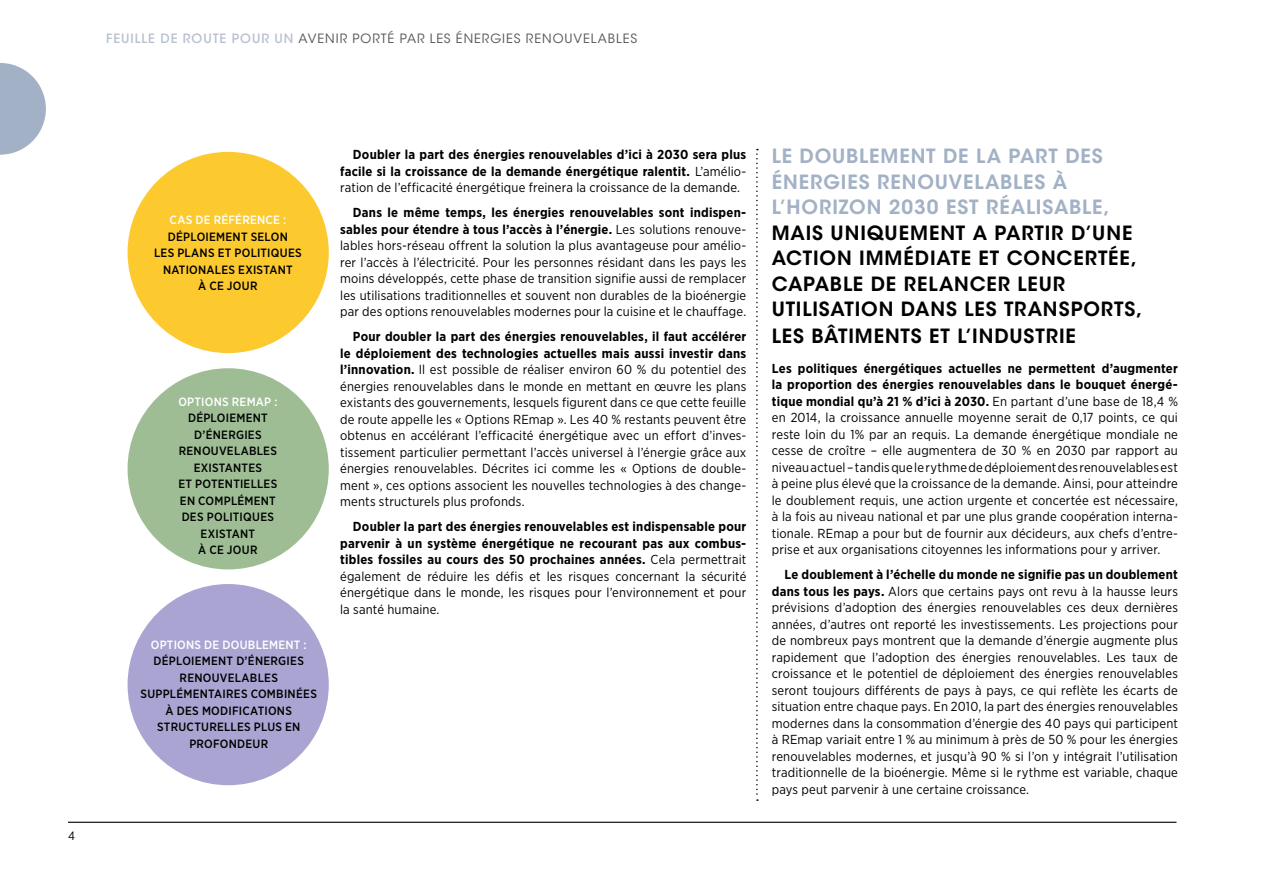
<style>
.page{position:relative;width:1263px;height:893px;background:#fff}
.page>*{position:absolute;margin:0;border:0;box-sizing:border-box;transform-origin:0 0}
.t1{font:600 19.5px/26px "ITC Avant Garde Std";letter-spacing:.045em;color:#000}
.t2{font:600 19.5px/25.5px "ITC Avant Garde Std";letter-spacing:.045em;color:#a2b1c5}
.t3{font:13.05px/16.5px "Gotham Narrow";letter-spacing:.01em;color:#000;text-align:justify}
.t4{font:700 13.05px/16.5px "Gotham Narrow";letter-spacing:.015em;color:#000;text-align:justify}
.t5{font:12.75px "ITC Avant Garde Std";letter-spacing:.075em;color:#575756}
.t6{font:500 12px/16.5px "Gotham Narrow";letter-spacing:.02em;color:#000;text-align:center}
.t7{font:500 12px "Gotham Narrow";letter-spacing:.02em;color:#fff}
.t8{font:12px "Gotham Narrow";color:#000}
.s1{font-weight:500;color:#b6c0d0}
.s2{font-weight:400}
.s3{font-weight:700}
</style>
<div class="page">
<hr style="left:68px;top:822px;width:1108px;height:1px;background:#000">
<svg style="left:756px;top:149px;width:2px;height:652px"></svg>
<svg style="left:0;top:63px;width:46px;height:92px"></svg>
<div style="left:128px;top:584px;width:201px;height:201px;background:#aaa4d2;border-radius:50%"></div>
<div style="left:128px;top:368px;width:201px;height:201px;background:#9ebd95;border-radius:50%"></div>
<div style="left:128px;top:152px;width:201px;height:201px;background:#fcc92f;border-radius:50%"></div>
<p class="t5" style="left:106px;top:30px;width:532px"><span class="s1">FEUILLE DE ROUTE POUR UN</span> AVENIR PORTÉ PAR LES ÉNERGIES RENOUVELABLES</p>
<p class="t8" style="left:68px;top:828px;width:8px">4</p>
<p class="t7" style="left:170px;top:212px;width:118px">CAS DE RÉFÉRENCE :</p>
<p class="t6" style="left:154px;top:228px;width:149px">DÉPLOIEMENT SELON<br>LES PLANS ET POLITIQUES<br>NATIONALES EXISTANT<br>À CE JOUR</p>
<p class="t7" style="left:178px;top:394px;width:101px">OPTIONS REMAP :</p>
<p class="t6" style="left:178px;top:409px;width:100px">DÉPLOIEMENT<br>D’ÉNERGIES<br>RENOUVELABLES<br>EXISTANTES<br>ET POTENTIELLES<br>EN COMPLÉMENT<br>DES POLITIQUES<br>EXISTANT<br>À CE JOUR</p>
<p class="t7" style="left:151px;top:637px;width:157px">OPTIONS DE DOUBLEMENT :</p>
<p class="t6" style="left:141px;top:653px;width:178px">DÉPLOIEMENT D’ÉNERGIES<br>RENOUVELABLES<br>SUPPLÉMENTAIRES COMBINÉES<br>À DES MODIFICATIONS<br>STRUCTURELLES PLUS EN<br>PROFONDEUR</p>
<p class="t4" style="left:340px;top:146px;width:408px;text-indent:13px">Doubler la part des énergies renouvelables d’ici à 2030 sera plus facile si la croissance de la demande énergétique ralentit. <span class="s2">L’amélio&shy;ration de l’efficacité énergétique freinera la croissance de la demande.</span></p>
<p class="t3" style="left:340px;top:204px;width:408px;text-indent:13px"><span class="s3">Dans le même temps, les énergies renouvelables sont indispen&shy;sables pour étendre à tous l’accès à l’énergie.</span> Les solutions renouve&shy;lables hors-réseau offrent la solution la plus avantageuse pour amélio&shy;rer l’accès à l’électricité. Pour les personnes résidant dans les pays les moins développés, cette phase de transition signifie aussi de remplacer les utilisations traditionnelles et souvent non durables de la bioénergie par des options renouvelables modernes pour la cuisine et le chauffage.</p>
<p class="t3" style="left:340px;top:328px;width:408px;text-indent:13px"><span class="s3">Pour doubler la part des énergies renouvelables, il faut accélérer le déploiement des technologies actuelles mais aussi investir dans l’innovation.</span> Il est possible de réaliser environ 60 % du potentiel des énergies renouvelables dans le monde en mettant en œuvre les plans existants des gouvernements, lesquels figurent dans ce que cette feuille de route appelle les « Options REmap ». Les 40 % restants peuvent être obtenus en accélérant l’efficacité énergétique avec un effort d’inves&shy;tissement particulier permettant l’accès universel à l’énergie grâce aux énergies renouvelables. Décrites ici comme les « Options de double&shy;ment », ces options associent les nouvelles technologies à des change&shy;ments structurels plus profonds.</p>
<p class="t4" style="left:340px;top:518px;width:408px;text-indent:13px">Doubler la part des énergies renouvelables est indispensable pour parvenir à un système énergétique ne recourant pas aux combus&shy;tibles fossiles au cours des 50 prochaines années. <span class="s2">Cela permettrait également de réduire les défis et les risques concernant la sécurité énergétique dans le monde, les risques pour l’environnement et pour la santé humaine.</span></p>
<h1 class="t2" style="left:772px;top:143px;width:339px">LE DOUBLEMENT DE LA PART DES<br>ÉNERGIES RENOUVELABLES À<br>L’HORIZON 2030 EST RÉALISABLE,</h1>
<h1 class="t1" style="left:772px;top:220px;width:372px">MAIS UNIQUEMENT A PARTIR D’UNE<br>ACTION IMMÉDIATE ET CONCERTÉE,<br>CAPABLE DE RELANCER LEUR<br>UTILISATION DANS LES TRANSPORTS,<br>LES BÂTIMENTS ET L’INDUSTRIE</h1>
<p class="t3" style="left:772px;top:359px;width:408px"><span class="s3">Les politiques énergétiques actuelles ne permettent d’augmenter la proportion des énergies renouvelables dans le bouquet énergé&shy;tique mondial qu’à 21 % d’ici à 2030.</span> En partant d’une base de 18,4 % en 2014, la croissance annuelle moyenne serait de 0,17 points, ce qui reste loin du 1% par an requis. La demande énergétique mondiale ne cesse de croître – elle augmentera de 30 % en 2030 par rapport au niveau actuel – tandis que le rythme de déploiement des renouvelables est à peine plus élevé que la croissance de la demande. Ainsi, pour atteindre le doublement requis, une action urgente et concertée est nécessaire, à la fois au niveau national et par une plus grande coopération interna&shy;tionale. REmap a pour but de fournir aux décideurs, aux chefs d’entre&shy;prise et aux organisations citoyennes les informations pour y arriver.</p>
<p class="t3" style="left:772px;top:566px;width:408px;text-indent:13px"><span class="s3">Le doublement à l’échelle du monde ne signifie pas un doublement dans tous les pays.</span> Alors que certains pays ont revu à la hausse leurs prévisions d’adoption des énergies renouvelables ces deux dernières années, d’autres ont reporté les investissements. Les projections pour de nombreux pays montrent que la demande d’énergie augmente plus rapidement que l’adoption des énergies renouvelables. Les taux de croissance et le potentiel de déploiement des énergies renouvelables seront toujours différents de pays à pays, ce qui reflète les écarts de situation entre chaque pays. En 2010, la part des énergies renouvelables modernes dans la consommation d’énergie des 40 pays qui participent à REmap variait entre 1 % au minimum à près de 50 % pour les énergies renouvelables modernes, et jusqu’à 90 % si l’on y intégrait l’utilisation traditionnelle de la bioénergie. Même si le rythme est variable, chaque pays peut parvenir à une certaine croissance.</p>
</div>
